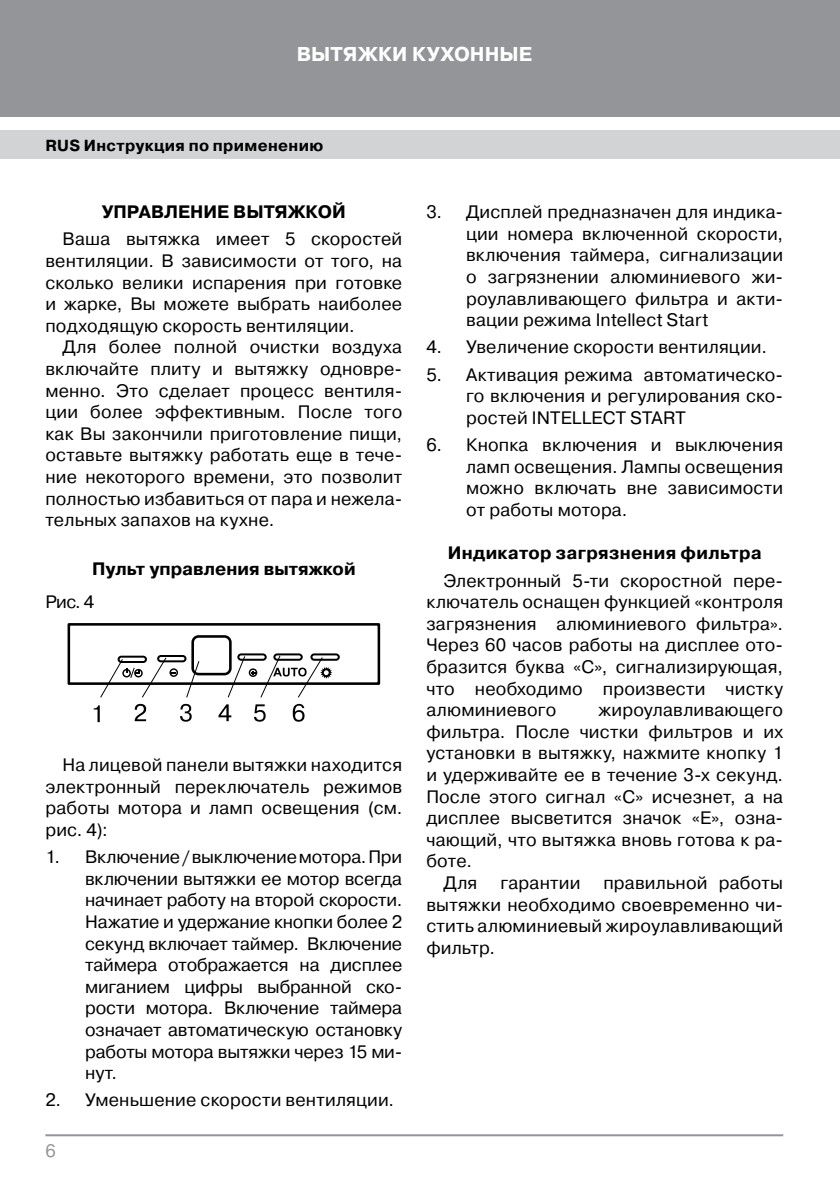
<style>
.page{position:relative;width:840px;height:1191px;background:#fff}
.page>*{position:absolute;margin:0;border:0;box-sizing:border-box;transform-origin:0 0}
.t1{font:700 20px "Pragmatica C";letter-spacing:.005em;color:#fff}
.t2{font:18px/21.6px "Pragmatica C";letter-spacing:.01em;color:#000;text-align:justify}
.t3{font:700 18px "Pragmatica C";color:#000}
.t4{font:18px "Pragmatica C";color:#939598}
.t5{font:700 16px "Pragmatica C";letter-spacing:.02em;color:#000}
</style>
<div class="page">
<div style="left:0;top:0;width:839px;height:116px;background:#939598"></div>
<div style="left:0;top:130px;width:839px;height:29px;background:#d1d3d4"></div>
<hr style="left:45px;top:1134px;width:737px;height:2px;background:#939598">
<div style="left:67px;top:623px;width:313px;height:62px;border:3px solid #000"></div>
<svg style="left:94px;top:705px;width:6px;height:17px"></svg>
<svg style="left:292px;top:704px;width:12px;height:17px"></svg>
<svg style="left:254px;top:704px;width:11px;height:17px"></svg>
<svg style="left:218px;top:704px;width:13px;height:17px"></svg>
<svg style="left:180px;top:704px;width:11px;height:17px"></svg>
<svg style="left:135px;top:704px;width:11px;height:17px"></svg>
<div style="left:191px;top:635px;width:40px;height:40px;border:3px solid #000;border-radius:6px"></div>
<div style="left:237px;top:653px;width:29px;height:8px;border:2px solid #000;border-radius:3px"></div>
<div style="left:273px;top:653px;width:29px;height:8px;border:2px solid #000;border-radius:3px"></div>
<div style="left:310px;top:653px;width:29px;height:8px;border:2px solid #000;border-radius:3px"></div>
<svg style="left:100px;top:655px;width:232px;height:43px"></svg>
<p class="t1" style="left:296px;top:43px;width:236px">ВЫТЯЖКИ КУХОННЫЕ</p>
<p class="t5" style="left:45px;top:136px;width:279px">RUS Инструкция по применению</p>
<p class="t3" style="left:102px;top:202px;width:245px">УПРАВЛЕНИЕ ВЫТЯЖКОЙ</p>
<p class="t2" style="left:45px;top:228px;width:358px;text-indent:17px">Ваша вытяжка имеет 5 скоростей вентиляции. В зависимости от того, на сколько велики испарения при готовке и жарке, Вы можете выбрать наиболее подходящую скорость вентиляции.</p>
<p class="t2" style="left:45px;top:336px;width:358px;text-indent:17px">Для более полной очистки воздуха включайте плиту и вытяжку одновре&shy;менно. Это сделает процесс вентиля&shy;ции более эффективным. После того как Вы закончили приготовление пищи, оставьте вытяжку работать еще в тече&shy;ние некоторого времени, это позволит полностью избавиться от пара и нежела&shy;тельных запахов на кухне.</p>
<p class="t3" style="left:92px;top:559px;width:265px">Пульт управления вытяжкой</p>
<p class="t2" style="left:45px;top:591px;width:50px">Рис. 4</p>
<p class="t2" style="left:45px;top:754px;width:358px;text-indent:17px">На лицевой панели вытяжки находится электронный переключатель режимов работы мотора и ламп освещения (см. рис. 4):</p>
<p class="t2" style="left:85px;top:846px;width:318px;text-indent:-40px">1. Включение / выключение мотора. При включении вытяжки ее мотор всегда начинает работу на второй скорости.<br>Нажатие и удержание кнопки более 2 секунд включает таймер. Включение таймера отображается на дисплее миганием цифры выбранной ско&shy;рости мотора. Включение таймера означает автоматическую остановку работы мотора вытяжки через 15 ми&shy;нут.</p>
<p class="t2" style="left:45px;top:1089px;width:350px">2. Уменьшение скорости вентиляции.</p>
<p class="t4" style="left:45px;top:1140px;width:12px">6</p>
<p class="t2" style="left:466px;top:201px;width:318px;text-indent:-40px">3. Дисплей предназначен для индика&shy;ции номера включенной скорости, включения таймера, сигнализации о загрязнении алюминиевого жи&shy;роулавливающего фильтра и акти&shy;вации режима Intellect Start</p>
<p class="t2" style="left:426px;top:336px;width:342px">4. Увеличение скорости вентиляции.</p>
<p class="t2" style="left:466px;top:364px;width:318px;text-indent:-40px">5. Активация режима автоматическо&shy;го включения и регулирования ско&shy;ростей INTELLECT START</p>
<p class="t2" style="left:466px;top:434px;width:318px;text-indent:-40px">6. Кнопка включения и выключения ламп освещения. Лампы освещения можно включать вне зависимости от работы мотора.</p>
<p class="t3" style="left:447px;top:543px;width:315px">Индикатор загрязнения фильтра</p>
<p class="t2" style="left:426px;top:569px;width:358px;text-indent:17px">Электронный 5-ти скоростной пере&shy;ключатель оснащен функцией «контроля загрязнения алюминиевого фильтра».<br>Через 60 часов работы на дисплее ото&shy;бразится буква «С», сигнализирующая, что необходимо произвести чистку алюминиевого</p>
<p class="t2" style="left:598px;top:699px;width:186px">жироулавливающего</p>
<p class="t2" style="left:426px;top:721px;width:358px">фильтра. После чистки фильтров и их</p>
<p class="t2" style="left:426px;top:742px;width:358px">установки в вытяжку, нажмите кнопку 1</p>
<p class="t2" style="left:426px;top:764px;width:358px">и удерживайте ее в течение 3-х секунд.</p>
<p class="t2" style="left:426px;top:785px;width:358px">После этого сигнал «С» исчезнет, а на</p>
<p class="t2" style="left:426px;top:807px;width:358px">дисплее высветится значок «Е», озна-</p>
<p class="t2" style="left:426px;top:829px;width:358px">чающий, что вытяжка вновь готова к ра-</p>
<p class="t2" style="left:426px;top:850px;width:47px">боте.</p>
<p class="t2" style="left:443px;top:872px;width:36px">Для</p>
<p class="t2" style="left:500px;top:872px;width:81px">гарантии</p>
<p class="t2" style="left:426px;top:872px;width:358px;text-indent:177px">правильной работы вытяжки необходимо своевременно чи&shy;стить алюминиевый жироулавливающий фильтр.</p>
</div>
